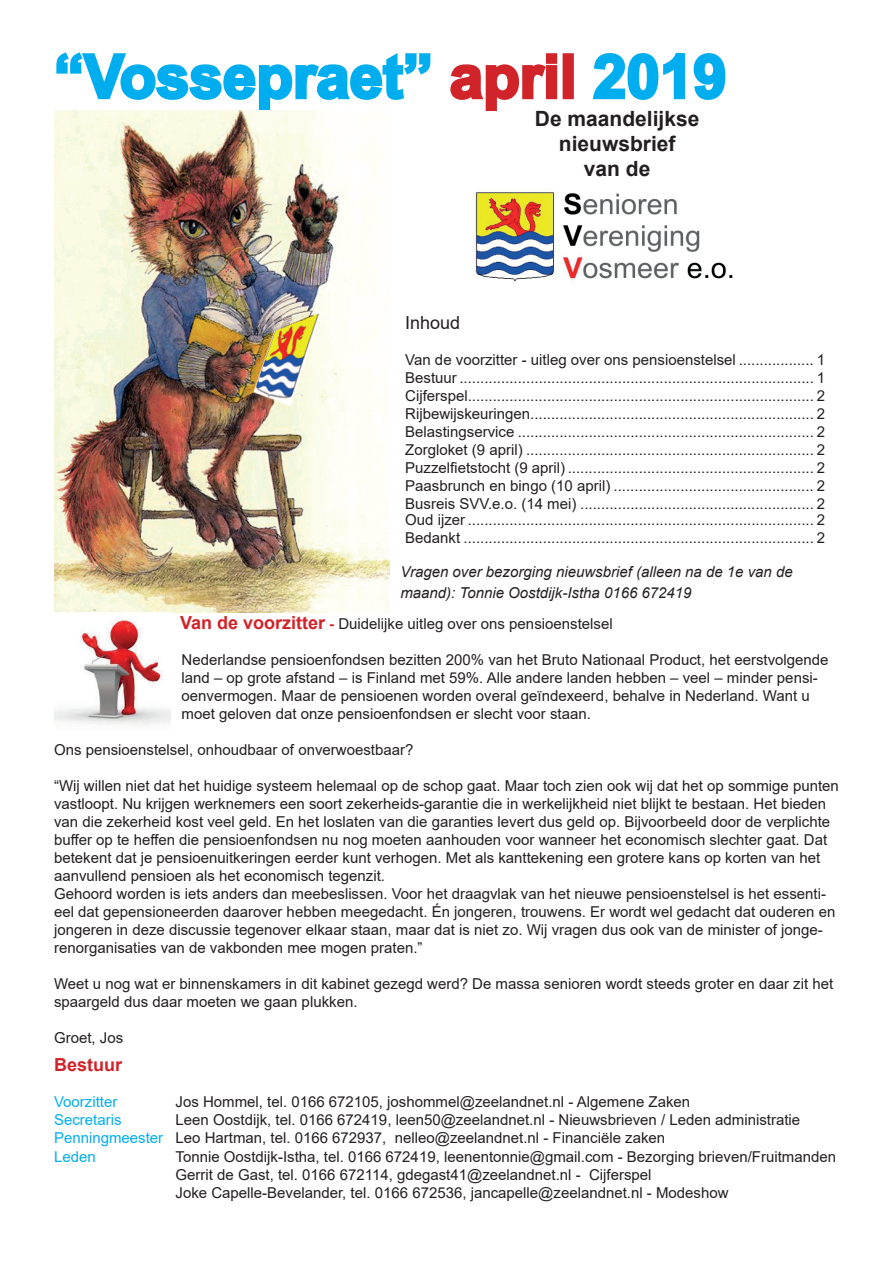
<style>
.page{position:relative;width:893px;height:1263px;background:#fff}
.page>*{position:absolute;margin:0;border:0;box-sizing:border-box;transform-origin:0 0}
.t1{font:700 60px "Arial";color:#00aeef}
.t2{font:700 21px/25.2px "Arial";color:#231f20;text-align:center}
.t3{font:700 18px "Arial";color:#d1232a}
.t4{font:18px "Arial";color:#231f20}
.t5{font:15px/18px "Arial";color:#231f20}
.t6{font:italic 15px/21.6px "Arial";color:#231f20}
.t7{font:15px "Arial";color:#00aeef}
.s1{color:#d1232a}
.s2{font-weight:700;font-size:18px;color:#d1232a}
.s3{font-weight:700;color:#d1232a}
.s4{color:#00aeef}
</style>
<div class="page">
<svg style="left:56px;top:52px;width:375px;height:58px"></svg>
<svg style="left:450px;top:53px;width:108px;height:58px"></svg>
<div style="left:563px;top:53px;width:11px;height:46px;border:3px solid #d1232a"></div>
<svg style="left:593px;top:53px;width:92px;height:47px"></svg>
<svg style="left:693px;top:53px;width:33px;height:47px"></svg>
<img style="left:475px;top:191px;width:258px;height:91px">
<img style="left:54px;top:110px;width:335px;height:502px">
<img style="left:54px;top:618px;width:117px;height:107px">
<h1 class="t1" style="left:54px;top:34px;width:674px">“Vossepraet” <span class="s1">april</span> 2019</h1>
<h2 class="t2" style="left:535px;top:106px;width:166px">De maandelijkse nieuwsbrief<br>van de</h2>
<p class="t4" style="left:405px;top:310px;width:57px">Inhoud</p>
<p class="t5" style="left:405px;top:350px;width:421px;text-align:justify">Van de voorzitter - uitleg over ons pensioenstelsel .................. 1<br>Bestuur ..................................................................................... 1<br>Cijferspel................................................................................... 2<br>Rijbewijskeuringen.................................................................... 2<br>Belastingservice ....................................................................... 2<br>Zorgloket (9 april) ..................................................................... 2<br>Puzzelfietstocht (9 april) ........................................................... 2<br>Paasbrunch en bingo (10 april) ................................................ 2<br>Busreis SVV.e.o. (14 mei) ........................................................ 2</p>
<p class="t5" style="left:405px;top:511px;width:421px">Oud ijzer ................................................................................... 2<br>Bedankt .................................................................................... 2</p>
<p class="t6" style="left:400px;top:561px;width:394px">Vragen over bezorging nieuwsbrief (alleen na de 1e van de maand): Tonnie Oostdijk-Istha 0166 672419</p>
<p class="t5" style="left:180px;top:614px;width:434px"><span class="s2">Van de voorzitter</span> <span class="s3">-</span> Duidelijke uitleg over ons pensioenstelsel</p>
<p class="t5" style="left:182px;top:650px;width:649px">Nederlandse pensioenfondsen bezitten 200% van het Bruto Nationaal Product, het eerstvolgende land – op grote afstand – is Finland met 59%. Alle andere landen hebben – veel – minder pensi&shy;oenvermogen. Maar de pensioenen worden overal geïndexeerd, behalve in Nederland. Want u moet geloven dat onze pensioenfondsen er slecht voor staan.</p>
<p class="t5" style="left:54px;top:740px;width:361px">Ons pensioenstelsel, onhoudbaar of onverwoestbaar?</p>
<p class="t5" style="left:54px;top:776px;width:786px">“Wij willen niet dat het huidige systeem helemaal op de schop gaat. Maar toch zien ook wij dat het op sommige punten vastloopt. Nu krijgen werknemers een soort zekerheids-garantie die in werkelijkheid niet blijkt te bestaan. Het bieden van die zekerheid kost veel geld. En het loslaten van die garanties levert dus geld op. Bijvoorbeeld door de verplichte buffer op te heffen die pensioenfondsen nu nog moeten aanhouden voor wanneer het economisch slechter gaat. Dat betekent dat je pensioenuitkeringen eerder kunt verhogen. Met als kanttekening een grotere kans op korten van het aanvullend pensioen als het economisch tegenzit.<br>Gehoord worden is iets anders dan meebeslissen. Voor het draagvlak van het nieuwe pensioenstelsel is het essenti&shy;eel dat gepensioneerden daarover hebben meegedacht. Én jongeren, trouwens. Er wordt wel gedacht dat ouderen en jongeren in deze discussie tegenover elkaar staan, maar dat is niet zo. Wij vragen dus ook van de minister of jonge&shy;renorganisaties van de vakbonden mee mogen praten.”</p>
<p class="t5" style="left:54px;top:974px;width:781px">Weet u nog wat er binnenskamers in dit kabinet gezegd werd? De massa senioren wordt steeds groter en daar zit het spaargeld dus daar moeten we gaan plukken.</p>
<p class="t5" style="left:54px;top:1028px;width:71px">Groet, Jos</p>
<p class="t3" style="left:54px;top:1052px;width:70px">Bestuur</p>
<p class="t7" style="left:54px;top:1092px;width:65px">Voorzitter</p>
<p class="t5" style="left:176px;top:1093px;width:516px">Jos Hommel, tel. 0166 672105, joshommel@zeelandnet.nl - Algemene Zaken</p>
<p class="t7" style="left:54px;top:1110px;width:69px">Secretaris</p>
<p class="t5" style="left:54px;top:1111px;width:748px;text-indent:122px">Leen Oostdijk, tel. 0166 672419, leen50@zeelandnet.nl - Nieuwsbrieven / Leden administratie<br><span class="s4">Penningmeester</span> Leo Hartman, tel. 0166 672937, nelleo@zeelandnet.nl - Financiële zaken<br><span class="s4">Leden</span></p>
<p class="t5" style="left:175px;top:1147px;width:662px">Tonnie Oostdijk-Istha, tel. 0166 672419, leenentonnie@gmail.com - Bezorging brieven/Fruitmanden<br>Gerrit de Gast, tel. 0166 672114, gdegast41@zeelandnet.nl - Cijferspel<br>Joke Capelle-Bevelander, tel. 0166 672536, jancapelle@zeelandnet.nl - Modeshow</p>
</div>
